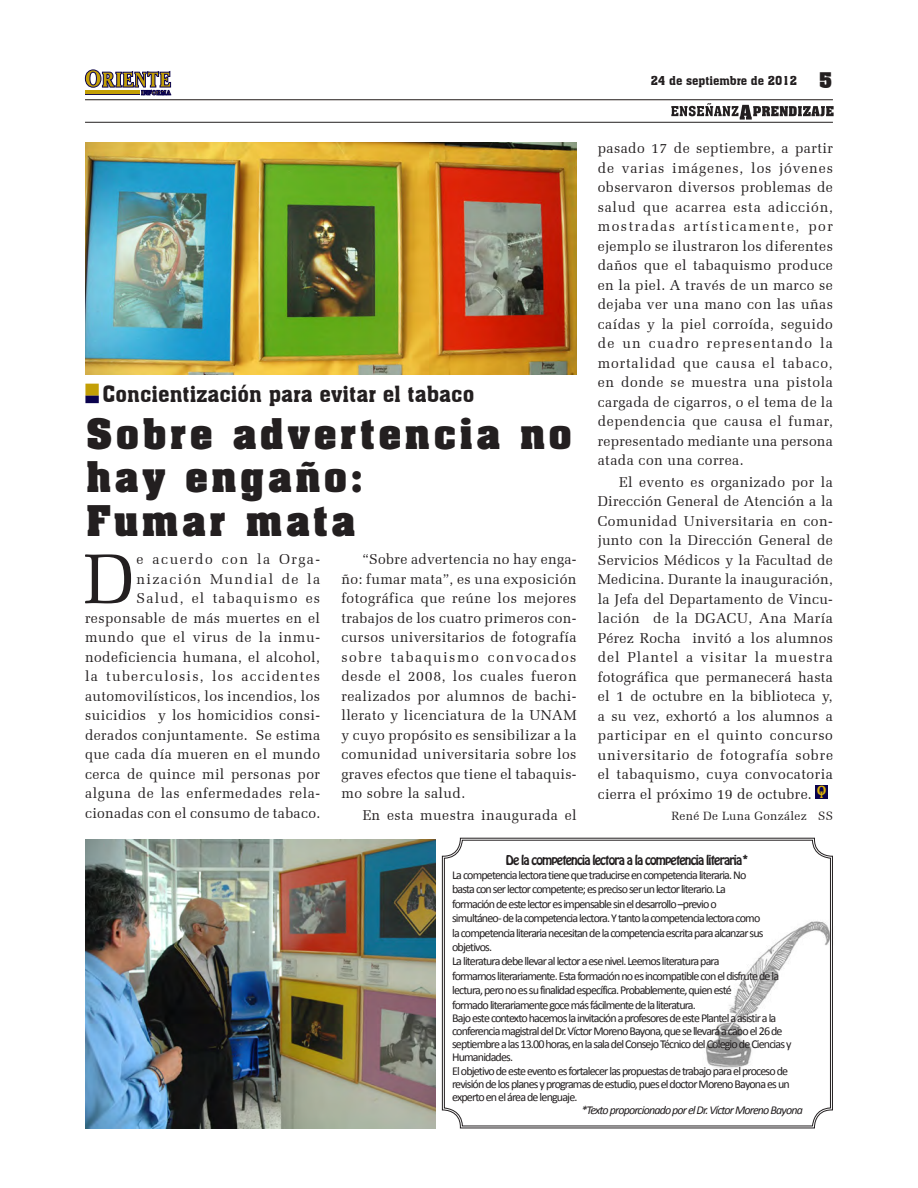
<style>
.page{position:relative;width:918px;height:1188px;background:#fff}
.page>*{position:absolute;margin:0;border:0;box-sizing:border-box;transform-origin:0 0}
.CUERPO_DE_TEXTOO_OK{font:70.95px "Zapf Elliptical 711 BT";color:#231f20}
.titulo{font:700 36px/43.5px "Aachen";letter-spacing:.12em;color:#231f20}
.balazo{font:21.75px "Aachen BT";color:#231f20}
.t1{font:700 21px "Aachen BT";color:#231f20}
.t2{font:700 15px "Oranda BT";color:#deb308}
.CUERPO_DE_TEXTOO_OK-2{font:14.25px/19.5px "Zapf Elliptical 711 BT";letter-spacing:.03em;color:#231f20;text-align:justify}
.t3{font:12px/14.4px "Calibri";letter-spacing:-.07em;color:#231f20}
.t4{font:12px "Hobo Std";letter-spacing:-.07em;color:#231f20}
.t5{font:italic 12px "Calibri";letter-spacing:-.07em;color:#231f20}
.t6{font:12px "Aachen BT";color:#231f20}
.CUERPO_DE_TEXTOO_OK-3{font:12px "Zapf Elliptical 711 BT";letter-spacing:.03em;color:#231f20}
.t7{font:700 10.5px "Oranda BT";color:#deb308}
</style>
<div class="page">
<svg style="left:671px;top:103px;width:163px;height:17px"></svg>
<hr style="left:85px;top:122px;width:748px;height:1px;background:#231f20">
<hr style="left:85px;top:99px;width:748px;height:1px;background:#231f20">
<svg style="left:85px;top:70px;width:16px;height:17px"></svg>
<div style="left:85px;top:70px;width:16px;height:17px;border:1px solid #0a024e;border-radius:50%"></div>
<div style="left:90px;top:72px;width:6px;height:13px;background:#fff;border-radius:50%"></div>
<div style="left:90px;top:72px;width:7px;height:13px;border:1px solid #0a024e;border-radius:50%"></div>
<svg style="left:102px;top:71px;width:69px;height:24px"></svg>
<div style="left:85px;top:90px;width:54px;height:5px;background:#c39f06"></div>
<img style="left:85px;top:142px;width:492px;height:232px">
<img style="left:85px;top:839px;width:351px;height:289px">
<div style="left:85px;top:384px;width:14px;height:12px;background:#c39f06;border:2px solid #c39f06"></div>
<div style="left:85px;top:396px;width:14px;height:7px;background:#0a024e;border:2px solid #0a024e"></div>
<div style="left:815px;top:785px;width:13px;height:14px;background:#0a024e"></div>
<svg style="left:441px;top:837px;width:392px;height:292px"></svg>
<div style="left:444px;top:840px;width:387px;height:286px;border:1px solid #231f20;border-radius:18px"></div>
<p class="t6" style="left:651px;top:73px;width:147px">24 de septiembre de 2012</p>
<p class="t1" style="left:819px;top:67px;width:16px">5</p>
<p class="balazo" style="left:102px;top:381px;width:373px">Concientización para evitar el tabaco</p>
<p class="titulo" style="left:87px;top:410px;width:486px">Sobre advertencia no hay engaño:</p>
<p class="titulo" style="left:87px;top:497px;width:270px">Fumar mata</p>
<p class="CUERPO_DE_TEXTOO_OK-2" style="left:85px;top:550px;width:237px;text-align:right">e acuerdo con la Orga&shy;nización Mundial de la<br>Salud, el tabaquismo es responsable de más muertes en el mundo que el virus de la inmu&shy;nodeficiencia humana, el alcohol, la tuberculosis, los accidentes automovilísticos, los incendios, los suicidios y los homicidios consi&shy;derados conjuntamente. Se estima que cada día mueren en el mundo cerca de quince mil personas por alguna de las enfermedades rela&shy;cionadas con el consumo de tabaco.</p>
<p class="CUERPO_DE_TEXTOO_OK-2" style="left:341px;top:549px;width:237px;text-indent:21px">“Sobre advertencia no hay enga&shy;ño: fumar mata”, es una exposición fotográfica que reúne los mejores trabajos de los cuatro primeros con&shy;cursos universitarios de fotografía sobre tabaquismo convocados desde el 2008, los cuales fueron realizados por alumnos de bachi&shy;llerato y licenciatura de la UNAM y cuyo propósito es sensibilizar a la comunidad universitaria sobre los graves efectos que tiene el tabaquis&shy;mo sobre la salud.</p>
<p class="CUERPO_DE_TEXTOO_OK" style="left:84px;top:537px;width:52px">D</p>
<p class="CUERPO_DE_TEXTOO_OK-2" style="left:363px;top:805px;width:215px">En esta muestra inaugurada el</p>
<p class="CUERPO_DE_TEXTOO_OK-2" style="left:598px;top:138px;width:237px">pasado 17 de septiembre, a partir de varias imágenes, los jóvenes observaron diversos problemas de salud que acarrea esta adicción, mostradas artísticamente, por ejemplo se ilustraron los diferentes daños que el tabaquismo produce en la piel. A través de un marco se dejaba ver una mano con las uñas caídas y la piel corroída, seguido de un cuadro representando la mortalidad que causa el tabaco, en donde se muestra una pistola cargada de cigarros, o el tema de la dependencia que causa el fumar, representado mediante una persona atada con una correa.</p>
<p class="CUERPO_DE_TEXTOO_OK-2" style="left:598px;top:472px;width:237px;text-indent:21px">El evento es organizado por la Dirección General de Atención a la Comunidad Universitaria en con&shy;junto con la Dirección General de Servicios Médicos y la Facultad de Medicina. Durante la inauguración, la Jefa del Departamento de Vincu&shy;lación de la DGACU, Ana María Pérez Rocha invitó a los alumnos del Plantel a visitar la muestra fotográfica que permanecerá hasta el 1 de octubre en la biblioteca y, a su vez, exhortó a los alumnos a participar en el quinto concurso universitario de fotografía sobre el tabaquismo, cuya convocatoria cierra el próximo 19 de octubre.</p>
<p class="CUERPO_DE_TEXTOO_OK-3" style="left:671px;top:809px;width:163px">René De Luna González SS</p>
<p class="t2" style="left:817px;top:782px;width:11px">O</p>
<p class="t7" style="left:820px;top:789px;width:4px">I</p>
<p class="t4" style="left:506px;top:851px;width:245px">De la competencia lectora a la competencia literaria*</p>
<p class="t3" style="left:452px;top:867px;width:313px">La competencia lectora tiene que traducirse en competencia literaria. No basta con ser lector competente; es preciso ser un lector literario. La formación de este lector es impensable sin el desarrollo –previo o simultáneo- de la competencia lectora. Y tanto la competencia lectora como la competencia literaria necesitan de la competencia escrita para alcanzar sus objetivos.</p>
<p class="t3" style="left:452px;top:954px;width:329px">La literatura debe llevar al lector a ese nivel. Leemos literatura para<br>formarnos literariamente. Esta formación no es incompatible con el disfrute de la lectura, pero no es su finalidad específica. Probablemente, quien esté<br>formado literariamente goce más fácilmente de la literatura.</p>
<p class="t3" style="left:452px;top:1011px;width:341px;line-height:13.2px">Bajo este contexto hacemos la invitación a profesores de este Plantel a asistir a la conferencia magistral del Dr. Víctor Moreno Bayona, que se llevará a cabo el 26 de septiembre a las 13.00 horas, en la sala del Consejo Técnico del Colegio de Ciencias y Humanidades.</p>
<p class="t3" style="left:452px;top:1063px;width:339px;line-height:13.2px">El objetivo de este evento es fortalecer las propuestas de trabajo para el proceso de revisión de los planes y programas de estudio, pues el doctor Moreno Bayona es un experto en el área de lenguaje.</p>
<p class="t5" style="left:581px;top:1103px;width:223px">*Texto proporcionado por el Dr. Víctor Moreno Bayona</p>
</div>
